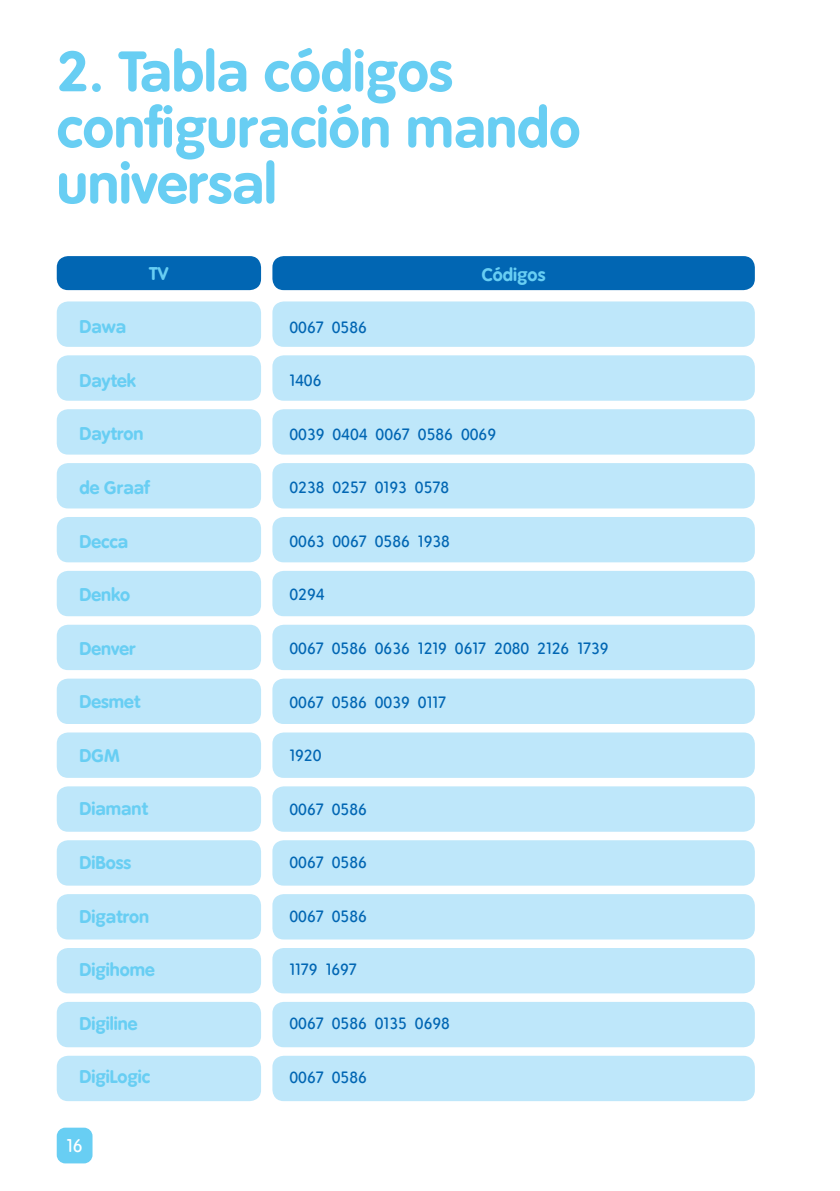
<style>
.page{position:relative;width:840px;height:1191px;background:#fff}
.page>*{position:absolute;margin:0;border:0;box-sizing:border-box;transform-origin:0 0}
.t1{font:700 56px/56px "Telecable";color:#68cef3}
.t2{font:700 18px "Telecable";color:#68cef3}
.t3{font:18px "Telecable";color:#fff}
.t4{font:16px "Telecable";color:#0166b3}
</style>
<div class="page">
<div style="left:57px;top:1127px;width:35px;height:36px;background:#68cef3;border-radius:9px"></div>
<div style="left:272px;top:256px;width:482px;height:34px;background:#0166b3;border-radius:11px"></div>
<div style="left:272px;top:301px;width:482px;height:46px;background:#bee7fa;border-radius:11px"></div>
<div style="left:272px;top:355px;width:482px;height:46px;background:#bee7fa;border-radius:11px"></div>
<div style="left:272px;top:409px;width:482px;height:45px;background:#bee7fa;border-radius:11px"></div>
<div style="left:272px;top:463px;width:482px;height:45px;background:#bee7fa;border-radius:11px"></div>
<div style="left:272px;top:517px;width:482px;height:45px;background:#bee7fa;border-radius:11px"></div>
<div style="left:272px;top:571px;width:482px;height:45px;background:#bee7fa;border-radius:11px"></div>
<div style="left:272px;top:625px;width:482px;height:45px;background:#bee7fa;border-radius:11px"></div>
<div style="left:272px;top:678px;width:482px;height:46px;background:#bee7fa;border-radius:11px"></div>
<div style="left:272px;top:732px;width:482px;height:46px;background:#bee7fa;border-radius:11px"></div>
<div style="left:272px;top:786px;width:482px;height:45px;background:#bee7fa;border-radius:11px"></div>
<div style="left:272px;top:840px;width:482px;height:45px;background:#bee7fa;border-radius:11px"></div>
<div style="left:272px;top:894px;width:482px;height:45px;background:#bee7fa;border-radius:11px"></div>
<div style="left:272px;top:948px;width:482px;height:45px;background:#bee7fa;border-radius:11px"></div>
<div style="left:272px;top:1002px;width:482px;height:45px;background:#bee7fa;border-radius:11px"></div>
<div style="left:272px;top:1055px;width:482px;height:46px;background:#bee7fa;border-radius:11px"></div>
<div style="left:57px;top:256px;width:204px;height:34px;background:#0166b3;border-radius:11px"></div>
<div style="left:57px;top:301px;width:204px;height:46px;background:#bee7fa;border-radius:11px"></div>
<div style="left:57px;top:355px;width:204px;height:46px;background:#bee7fa;border-radius:11px"></div>
<div style="left:57px;top:409px;width:204px;height:45px;background:#bee7fa;border-radius:11px"></div>
<div style="left:57px;top:463px;width:204px;height:45px;background:#bee7fa;border-radius:11px"></div>
<div style="left:57px;top:517px;width:204px;height:45px;background:#bee7fa;border-radius:11px"></div>
<div style="left:57px;top:571px;width:204px;height:45px;background:#bee7fa;border-radius:11px"></div>
<div style="left:57px;top:625px;width:204px;height:45px;background:#bee7fa;border-radius:11px"></div>
<div style="left:57px;top:678px;width:204px;height:46px;background:#bee7fa;border-radius:11px"></div>
<div style="left:57px;top:732px;width:204px;height:46px;background:#bee7fa;border-radius:11px"></div>
<div style="left:57px;top:786px;width:204px;height:45px;background:#bee7fa;border-radius:11px"></div>
<div style="left:57px;top:840px;width:204px;height:45px;background:#bee7fa;border-radius:11px"></div>
<div style="left:57px;top:894px;width:204px;height:45px;background:#bee7fa;border-radius:11px"></div>
<div style="left:57px;top:948px;width:204px;height:45px;background:#bee7fa;border-radius:11px"></div>
<div style="left:57px;top:1002px;width:204px;height:45px;background:#bee7fa;border-radius:11px"></div>
<div style="left:57px;top:1055px;width:204px;height:46px;background:#bee7fa;border-radius:11px"></div>
<h1 class="t1" style="left:57px;top:43px;width:525px">2. Tabla códigos configuración mando universal</h1>
<p class="t2" style="left:149px;top:263px;width:21px">TV</p>
<p class="t2" style="left:481px;top:264px;width:65px">Códigos</p>
<p class="t2" style="left:79px;top:316px;width:48px">Dawa</p>
<p class="t4" style="left:289px;top:318px;width:79px">0067 0586</p>
<p class="t2" style="left:79px;top:370px;width:58px">Daytek</p>
<p class="t4" style="left:289px;top:371px;width:34px">1406</p>
<p class="t2" style="left:79px;top:423px;width:66px">Daytron</p>
<p class="t4" style="left:289px;top:425px;width:208px">0039 0404 0067 0586 0069</p>
<p class="t2" style="left:79px;top:477px;width:72px">de Graaf</p>
<p class="t4" style="left:289px;top:478px;width:161px">0238 0257 0193 0578</p>
<p class="t2" style="left:79px;top:531px;width:50px">Decca</p>
<p class="t4" style="left:289px;top:532px;width:162px">0063 0067 0586 1938</p>
<p class="t2" style="left:79px;top:584px;width:52px">Denko</p>
<p class="t4" style="left:289px;top:585px;width:37px">0294</p>
<p class="t2" style="left:79px;top:638px;width:58px">Denver</p>
<p class="t4" style="left:289px;top:639px;width:320px">0067 0586 0636 1219 0617 2080 2126 1739</p>
<p class="t2" style="left:79px;top:691px;width:63px">Desmet</p>
<p class="t4" style="left:289px;top:692px;width:158px">0067 0586 0039 0117</p>
<p class="t2" style="left:79px;top:745px;width:42px">DGM</p>
<p class="t4" style="left:289px;top:746px;width:34px">1920</p>
<p class="t2" style="left:79px;top:798px;width:70px">Diamant</p>
<p class="t4" style="left:289px;top:800px;width:79px">0067 0586</p>
<p class="t2" style="left:79px;top:852px;width:53px">DiBoss</p>
<p class="t4" style="left:289px;top:853px;width:79px">0067 0586</p>
<p class="t2" style="left:79px;top:905px;width:71px">Digatron</p>
<p class="t4" style="left:289px;top:907px;width:79px">0067 0586</p>
<p class="t2" style="left:79px;top:959px;width:77px">Digihome</p>
<p class="t4" style="left:289px;top:960px;width:69px">1179 1697</p>
<p class="t2" style="left:79px;top:1012px;width:59px">Digiline</p>
<p class="t4" style="left:289px;top:1014px;width:162px">0067 0586 0135 0698</p>
<p class="t2" style="left:79px;top:1066px;width:72px">DigiLogic</p>
<p class="t4" style="left:289px;top:1067px;width:79px">0067 0586</p>
<p class="t3" style="left:66px;top:1134px;width:18px">16</p>
</div>
